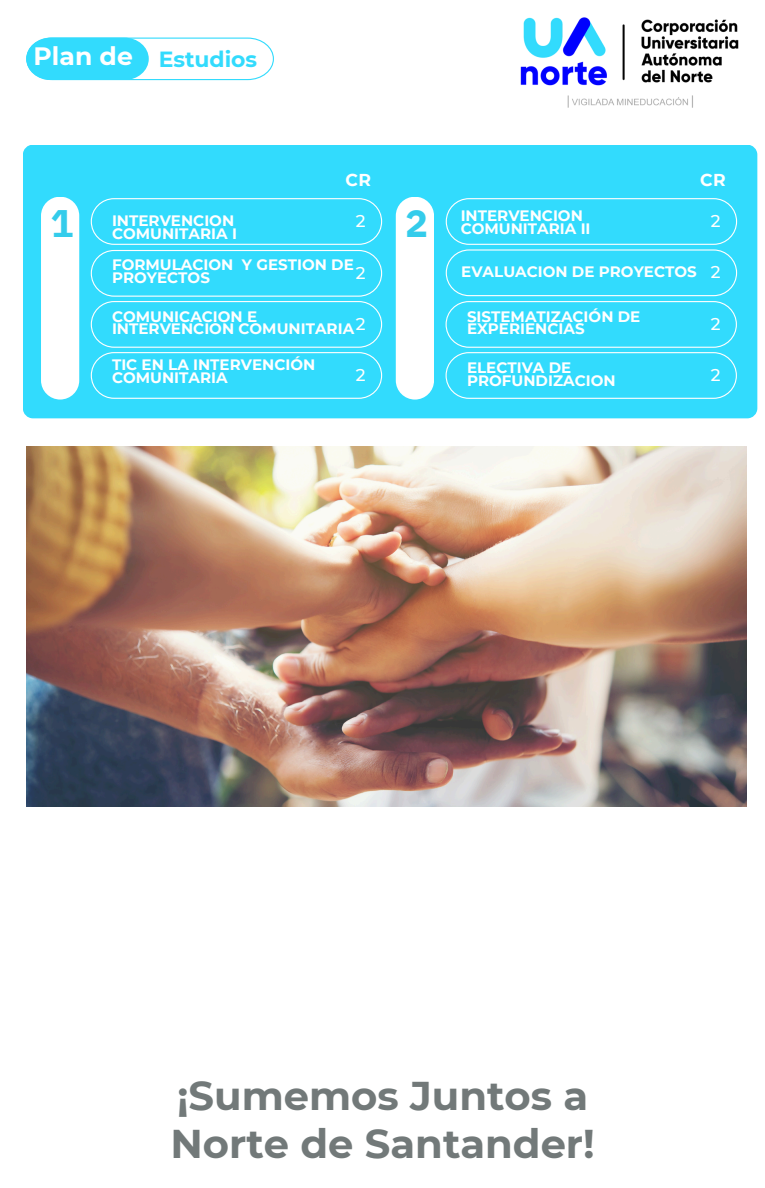
<style>
.page{position:relative;width:765px;height:1188px;background:#fff}
.page>*{position:absolute;margin:0;border:0;box-sizing:border-box;transform-origin:0 0}
.t1{font:700 40.05px/47.2px "Montserrat";color:#727979}
.t2{font:700 38.25px "IBM Plex Sans";color:#34cceb}
.t3{font:700 25.05px "Montserrat";color:#fff}
.t4{font:700 21.9px "Montserrat";color:#32dbfd}
.t5{font:700 17.25px "Montserrat";color:#fff}
.t6{font:500 17.1px "Montserrat";color:#fff}
.t7{font:700 15.15px/12.6px "Montserrat";color:#fff}
</style>
<div class="page">
<div style="left:23px;top:145px;width:734px;height:273px;background:#32dbfd;border-radius:10px"></div>
<div style="left:41px;top:197px;width:38px;height:203px;background:#fff;border-radius:19px"></div>
<svg style="left:91px;top:198px;width:291px;height:201px"></svg>
<div style="left:396px;top:197px;width:38px;height:203px;background:#fff;border-radius:19px"></div>
<svg style="left:446px;top:198px;width:291px;height:201px"></svg>
<img style="left:26px;top:446px;width:720px;height:360px">
<svg style="left:26px;top:38px;width:248px;height:42px"></svg>
<img style="left:520px;top:17px;width:219px;height:91px">
<p class="t3" style="left:34px;top:40px;width:101px">Plan de</p>
<p class="t4" style="left:159px;top:45px;width:100px">Estudios</p>
<p class="t5" style="left:346px;top:169px;width:27px">CR</p>
<p class="t5" style="left:700px;top:169px;width:27px">CR</p>
<p class="t2" style="left:405px;top:197px;width:24px">2</p>
<p class="t6" style="left:711px;top:210px;width:11px">2</p>
<p class="t6" style="left:711px;top:262px;width:11px">2</p>
<p class="t6" style="left:711px;top:313px;width:11px">2</p>
<p class="t6" style="left:711px;top:364px;width:11px">2</p>
<h2 class="t2" style="left:50px;top:197px;width:24px">1</h2>
<h3 class="t6" style="left:356px;top:210px;width:11px">2</h3>
<p class="t7" style="left:461px;top:209px;width:131px">INTERVENCION<br>COMUNITARIA II</p>
<p class="t7" style="left:461px;top:265px;width:237px">EVALUACION DE PROYECTOS</p>
<h4 class="t7" style="left:467px;top:310px;width:175px">SISTEMATIZACIÓN DE<br>EXPERIENCIAS</h4>
<p class="t7" style="left:467px;top:361px;width:150px">ELECTIVA DE<br>PROFUNDIZACION</p>
<p class="t7" style="left:112px;top:214px;width:126px">INTERVENCION<br>COMUNITARIA I</p>
<p class="t7" style="left:112px;top:259px;width:243px">FORMULACION Y GESTION DE<br>PROYECTOS</p>
<p class="t7" style="left:112px;top:310px;width:244px">COMUNICACION E<br>INTERVENCION COMUNITARIA</p>
<p class="t7" style="left:112px;top:359px;width:205px">TIC EN LA INTERVENCIÓN<br>COMUNITARIA</p>
<p class="t6" style="left:356px;top:262px;width:11px">2</p>
<p class="t6" style="left:356px;top:313px;width:11px">2</p>
<p class="t6" style="left:356px;top:364px;width:11px">2</p>
<p class="t1" style="left:170px;top:1072px;width:426px">¡Sumemos Juntos a<br>Norte de Santander!</p>
</div>
